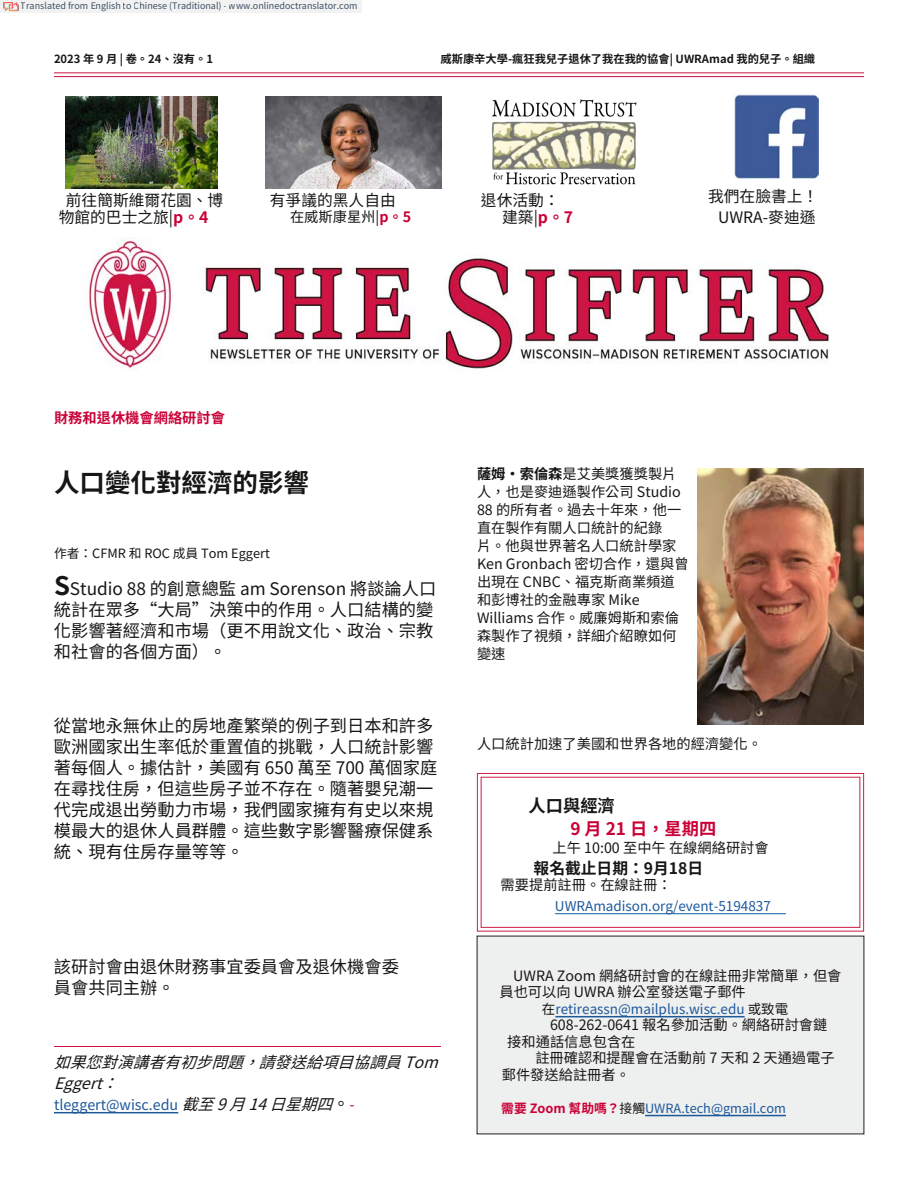
<style>
.page{position:relative;width:918px;height:1188px;background:#fff}
.page>*{position:absolute;margin:0;border:0;box-sizing:border-box;transform-origin:0 0}
.t1{font:700 25.5px "Noto Sans CJ Ktc";color:#171615}
.t2{font:17.25px/21px "Noto Sans CJ Ktc";color:#171615}
.t3{font:700 17.25px "Noto Sans CJ Ktc";color:#ca0036}
.t4{font:700 17.25px "Noto Sans CJ Ktc";color:#171615}
.t5{font:15.75px/16.5px "Noto Sans CJ Ktc";color:#171615}
.t6{font:italic 15.75px/21px "Noto Sans CJ Ktc";color:#171615}
.t7{font:700 15.75px "Noto Sans CJ Ktc";color:#171615}
.t8{font:14.25px/18px "Noto Sans CJ Ktc";color:#171615}
.t9{font:14.25px "Noto Sans CJ Ktc";color:#1d589b}
.t10{font:700 14.25px "Noto Sans CJ Ktc";color:#ca0036}
.t11{font:13.5px "Noto Sans CJ Ktc";color:#1d589b}
.t12{font:12.75px "Noto Sans CJ Ktc";color:#1d589b}
.t13{font:12.75px "Noto Sans CJ Ktc";color:#171615}
.t14{font:700 11.25px "Noto Sans CJ Ktc";color:#171615}
.t15{font:9px "Noto Sans CJ Ktc";color:rgb(15 43 70/.8)}
.s1{font-weight:700;color:#ca0036}
.s2{font-weight:700}
.s3{font-weight:700;font-size:25.5px}
.s4{color:#171615}
.s5{font-style:italic;font-size:15.75px;color:#171615}
.s6{font-size:17.25px;color:#171615}
.s7{font-size:15px;color:#ca0036}
</style>
<div class="page">
<img style="left:734px;top:94px;width:84px;height:84px">
<img style="left:87px;top:237px;width:743px;height:133px">
<hr style="left:54px;top:72px;width:810px;height:1px;background:#cd1141">
<hr style="left:54px;top:76px;width:810px;height:1px;background:#cd1141">
<img style="left:66px;top:96px;width:152px;height:93px">
<img style="left:491px;top:99px;width:146px;height:86px">
<svg style="left:477px;top:773px;width:387px;height:159px"></svg>
<div style="left:481px;top:777px;width:379px;height:151px;border:1px solid #cf1e45"></div>
<img style="left:266px;top:96px;width:176px;height:93px">
<hr style="left:54px;top:1046px;width:387px;height:1px;background:#cd1141">
<img style="left:698px;top:468px;width:166px;height:256px">
<div style="left:477px;top:936px;width:387px;height:198px;background:#eeefef"></div>
<hr style="left:555px;top:1016px;width:190px;height:1px;background:#1d589b">
<hr style="left:54px;top:1112px;width:124px;height:1px;background:#1d589b">
<hr style="left:645px;top:1115px;width:141px;height:1px;background:#1d589b">
<div style="left:0;top:0;width:362px;height:14px;background:#f2f2f2"></div>
<img style="left:4px;top:2px;width:15px;height:12px">
<p class="t15" style="left:21px;top:-1px;width:338px">Translated from English to Chinese (Traditional) - www.onlinedoctranslator.com</p>
<p class="t14" style="left:54px;top:50px;width:161px">2023 年 9 ⽉ | 卷。24、沒有。1</p>
<p class="t14" style="left:441px;top:50px;width:376px">威斯康⾟⼤學-瘋狂我兒⼦退休了我在我的協會| UWRAmad 我的兒⼦。組織</p>
<p class="t5" style="left:59px;top:191px;width:166px;text-indent:7px">前往簡斯維爾花園、博物館的巴⼠之旅|<span class="s1">p。4</span></p>
<p class="t5" style="left:270px;top:190px;width:128px">有爭議的⿊⼈⾃由</p>
<p class="t8" style="left:290px;top:207px;width:123px">在威斯康星州|<span class="s1">p。5</span></p>
<p class="t5" style="left:502px;top:191px;width:72px;text-indent:-21px">退休活動：建築|<span class="s1">p。7</span></p>
<p class="t5" style="left:708px;top:184px;width:112px;line-height:21px;text-align:center">我們在臉書上！<br>UWRA-⿆迪遜</p>
<p class="t10" style="left:54px;top:406px;width:172px">財務和退休機會網絡研討會</p>
<h1 class="t1" style="left:54px;top:462px;width:256px">⼈⼝變化對經濟的影響</h1>
<p class="t8" style="left:477px;top:464px;width:213px"><span class="s2">薩姆·索倫森</span>是艾美獎獲獎製⽚ ⼈，也是⿆迪遜製作公司 Studio<br>88 的所有者。過去⼗年來，他⼀直在製作有關⼈⼝統計的紀錄<br>⽚。他與世界著名⼈⼝統計學家<br>Ken Gronbach 密切合作，還與曾出現在 CNBC、福克斯商業頻道和彭博社的⾦融專家 Mike<br>Williams 合作。威廉姆斯和索倫森製作了視頻，詳細介紹瞭如何變速</p>
<p class="t13" style="left:54px;top:543px;width:217px">作者：CFMR 和 ROC 成員 Tom Eggert</p>
<p class="t2" style="left:54px;top:577px;width:384px"><span class="s3">S</span>Studio 88 的創意總監 am Sorenson 將談論⼈⼝統計在眾多“⼤局”決策中的作⽤。⼈⼝結構的變化影響著經濟和市場（更不⽤說⽂化、政治、宗教和社會的各個⽅⾯）。</p>
<p class="t2" style="left:54px;top:714px;width:385px">從當地永無休⽌的房地產繁榮的例⼦到⽇本和許多歐洲國家出⽣率低於重置值的挑戰，⼈⼝統計影響著每個⼈。據估計，美國有 650 萬⾄ 700 萬個家庭在尋找住房，但這些房⼦並不存在。隨著嬰兒潮⼀代完成退出勞動⼒市場，我們國家擁有有史以來規模最⼤的退休⼈員群體。這些數字影響醫療保健系統、現有住房存量等等。</p>
<p class="t8" style="left:477px;top:734px;width:286px">⼈⼝統計加速了美國和世界各地的經濟變化。</p>
<p class="t4" style="left:529px;top:792px;width:88px">⼈⼝與經濟</p>
<p class="t3" style="left:571px;top:815px;width:147px">9 ⽉ 21 ⽇，星期四</p>
<p class="t8" style="left:553px;top:838px;width:218px">上午 10:00 ⾄中午 在線網絡研討會</p>
<p class="t7" style="left:534px;top:856px;width:171px">報名截⽌⽇期：9⽉18⽇</p>
<p class="t8" style="left:501px;top:875px;width:172px">需要提前註冊。在線註冊：</p>
<p class="t11" style="left:555px;top:896px;width:217px">UWRAmadison.org/event-5194837</p>
<p class="t2" style="left:54px;top:955px;width:347px">該研討會由退休財務事宜委員會及退休機會委員會共同主辦。</p>
<p class="t8" style="left:499px;top:967px;width:344px;line-height:16.5px;text-indent:14px">UWRA Zoom 網絡研討會的在線註冊⾮常簡單，但會員也可以向 UWRA 辦公室發送電⼦郵件</p>
<p class="t11" style="left:542px;top:998px;width:248px"><span class="s4">在</span>retireassn@mailplus.wisc.edu <span class="s4">或致電</span></p>
<p class="t8" style="left:507px;top:1016px;width:322px;line-height:16.5px;text-indent:43px">608-262-0641 報名參加活動。網絡研討會鏈接和通話信息包含在</p>
<p class="t8" style="left:502px;top:1049px;width:334px;line-height:16.5px;text-indent:34px">註冊確認和提醒會在活動前 7 天和 2 天通過電⼦郵件發送給註冊者。</p>
<p class="t6" style="left:54px;top:1050px;width:392px">如果您對演講者有初步問題，請發送給項⽬協調員 Tom<br>Eggert：</p>
<p class="t9" style="left:54px;top:1093px;width:302px">tleggert@wisc.edu <span class="s5">截⾄ 9⽉ 14⽇星期四</span><span class="s6">。</span><span class="s7">-</span></p>
<p class="t12" style="left:501px;top:1098px;width:286px"><span class="s1">需要 Zoom 幫助嗎？</span><span class="s4">接觸</span>UWRA.tech@gmail.com</p>
</div>
